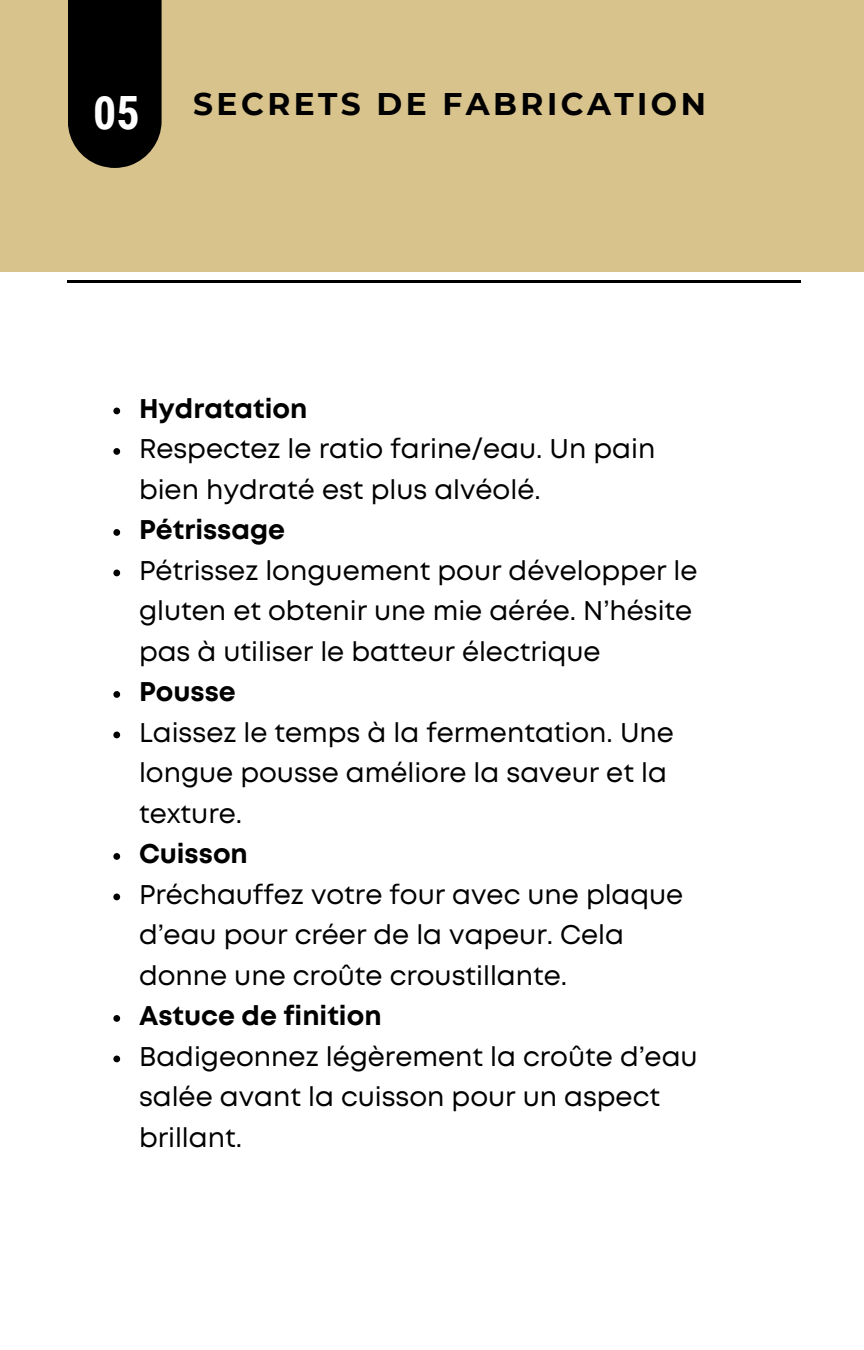
<style>
.page{position:relative;width:864px;height:1350px;background:#fff}
.page>*{position:absolute;margin:0;border:0;box-sizing:border-box;transform-origin:0 0}
.t1{font:700 45.9px "Roboto Condensed";color:#fff}
.t2{font:700 31.28px "Montserrat";letter-spacing:.11em;color:#000}
.t3{font:27px/40.5px "Mont";color:#000}
.t4{font:700 27px "Mont";color:#000}
</style>
<div class="page">
<div style="left:0;top:0;width:864px;height:271px;background:#d8c38d"></div>
<svg style="left:68px;top:0;width:94px;height:168px;background:#0d0c09"></svg>
<svg style="left:113px;top:408px;width:7px;height:6px"></svg>
<svg style="left:113px;top:448px;width:7px;height:7px"></svg>
<svg style="left:113px;top:529px;width:7px;height:7px"></svg>
<svg style="left:113px;top:570px;width:7px;height:6px"></svg>
<svg style="left:113px;top:691px;width:7px;height:7px"></svg>
<svg style="left:113px;top:732px;width:7px;height:6px"></svg>
<svg style="left:113px;top:853px;width:7px;height:7px"></svg>
<svg style="left:113px;top:894px;width:7px;height:6px"></svg>
<svg style="left:113px;top:1015px;width:7px;height:7px"></svg>
<svg style="left:113px;top:1056px;width:7px;height:6px"></svg>
<hr style="left:68px;top:281px;width:733px;height:1px;background:#000">
<p class="t1" style="left:93px;top:87px;width:48px">05</p>
<p class="t2" style="left:193px;top:85px;width:514px">SECRETS DE FABRICATION</p>
<h1 class="t4" style="left:139px;top:398px;width:170px">Hydratation</h1>
<p class="t3" style="left:139px;top:431px;width:518px">Respectez le ratio farine/eau. Un pain bien hydraté est plus alvéolé.</p>
<p class="t4" style="left:139px;top:520px;width:148px">Pétrissage</p>
<p class="t3" style="left:139px;top:552px;width:560px">Pétrissez longuement pour développer le gluten et obtenir une mie aérée. N’hésite pas à utiliser le batteur électrique</p>
<p class="t4" style="left:139px;top:682px;width:98px">Pousse</p>
<p class="t3" style="left:139px;top:714px;width:536px">Laissez le temps à la fermentation. Une longue pousse améliore la saveur et la texture.</p>
<p class="t4" style="left:139px;top:844px;width:110px">Cuisson</p>
<p class="t3" style="left:139px;top:876px;width:546px">Préchauffez votre four avec une plaque d’eau pour créer de la vapeur. Cela donne une croûte croustillante.</p>
<p class="t4" style="left:139px;top:1006px;width:244px">Astuce de finition</p>
<p class="t3" style="left:139px;top:1038px;width:560px">Badigeonnez légèrement la croûte d’eau salée avant la cuisson pour un aspect brillant.</p>
</div>
